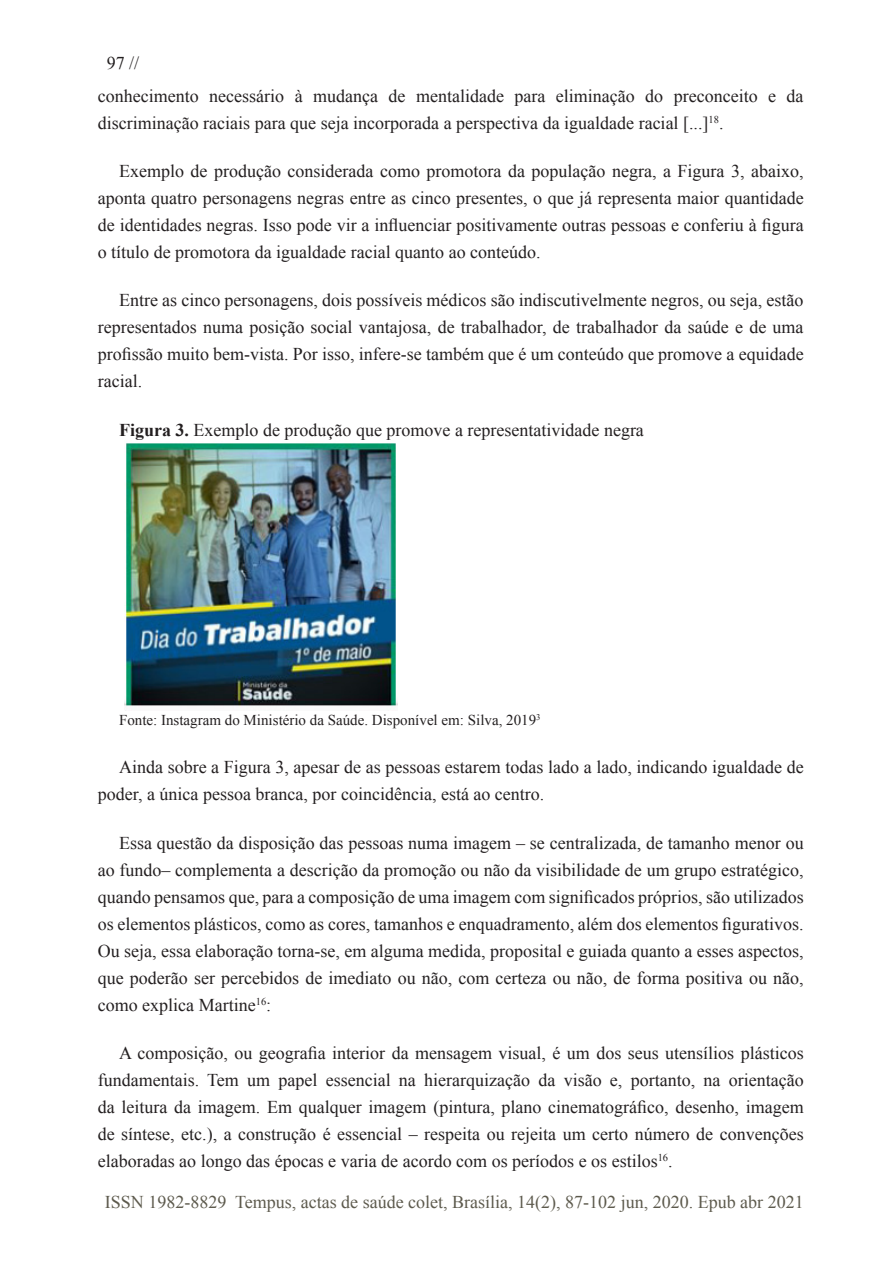
<style>
.page{position:relative;width:893px;height:1263px;background:#fff}
.page>*{position:absolute;margin:0;border:0;box-sizing:border-box;transform-origin:0 0}
.t1{font:18px/27px "Times New Roman";color:#231f20;text-align:justify}
.t2{font:18px "Times New Roman";color:#5d5a4d}
.t3{font:15px "Times New Roman";color:#231f20}
.s1{font-weight:700}
</style>
<div class="page">
<img style="left:125px;top:443px;width:272px;height:264px">
<p class="t1" style="left:98px;top:46px;width:707px;line-height:33px;text-indent:9px">97 //<br>conhecimento necessário à mudança de mentalidade para eliminação do preconceito e da</p>
<p class="t1" style="left:98px;top:109px;width:627px">discriminação raciais para que seja incorporada a perspectiva da igualdade racial [...]<sup>18</sup>.</p>
<p class="t1" style="left:98px;top:157px;width:707px;text-indent:21px">Exemplo de produção considerada como promotora da população negra, a Figura 3, abaixo, aponta quatro personagens negras entre as cinco presentes, o que já representa maior quantidade de identidades negras. Isso pode vir a influenciar positivamente outras pessoas e conferiu à figura o título de promotora da igualdade racial quanto ao conteúdo.</p>
<p class="t1" style="left:98px;top:286px;width:707px;text-indent:21px">Entre as cinco personagens, dois possíveis médicos são indiscutivelmente negros, ou seja, estão representados numa posição social vantajosa, de trabalhador, de trabalhador da saúde e de uma profissão muito bem-vista. Por isso, infere-se também que é um conteúdo que promove a equidade racial.</p>
<p class="t1" style="left:119px;top:416px;width:526px"><span class="s1">Figura 3.</span> Exemplo de produção que promove a representatividade negra</p>
<p class="t3" style="left:119px;top:710px;width:423px">Fonte: Instagram do Ministério da Saúde. Disponível em: Silva, 2019<sup>3</sup></p>
<p class="t1" style="left:98px;top:754px;width:707px;text-indent:21px">Ainda sobre a Figura 3, apesar de as pessoas estarem todas lado a lado, indicando igualdade de poder, a única pessoa branca, por coincidência, está ao centro.</p>
<p class="t1" style="left:98px;top:829px;width:707px;text-indent:21px">Essa questão da disposição das pessoas numa imagem – se centralizada, de tamanho menor ou ao fundo– complementa a descrição da promoção ou não da visibilidade de um grupo estratégico, quando pensamos que, para a composição de uma imagem com significados próprios, são utilizados os elementos plásticos, como as cores, tamanhos e enquadramento, além dos elementos figurativos.<br>Ou seja, essa elaboração torna-se, em alguma medida, proposital e guiada quanto a esses aspectos, que poderão ser percebidos de imediato ou não, com certeza ou não, de forma positiva ou não, como explica Martine<sup>16</sup>:</p>
<p class="t1" style="left:98px;top:1039px;width:707px;text-indent:21px">A composição, ou geografia interior da mensagem visual, é um dos seus utensílios plásticos fundamentais. Tem um papel essencial na hierarquização da visão e, portanto, na orientação da leitura da imagem. Em qualquer imagem (pintura, plano cinematográfico, desenho, imagem de síntese, etc.), a construção é essencial – respeita ou rejeita um certo número de convenções elaboradas ao longo das épocas e varia de acordo com os períodos e os estilos<sup>16</sup>.</p>
<p class="t2" style="left:105px;top:1190px;width:700px">ISSN 1982-8829 Tempus, actas de saúde colet, Brasília, 14(2), 87-102 jun, 2020. Epub abr 2021</p>
</div>
